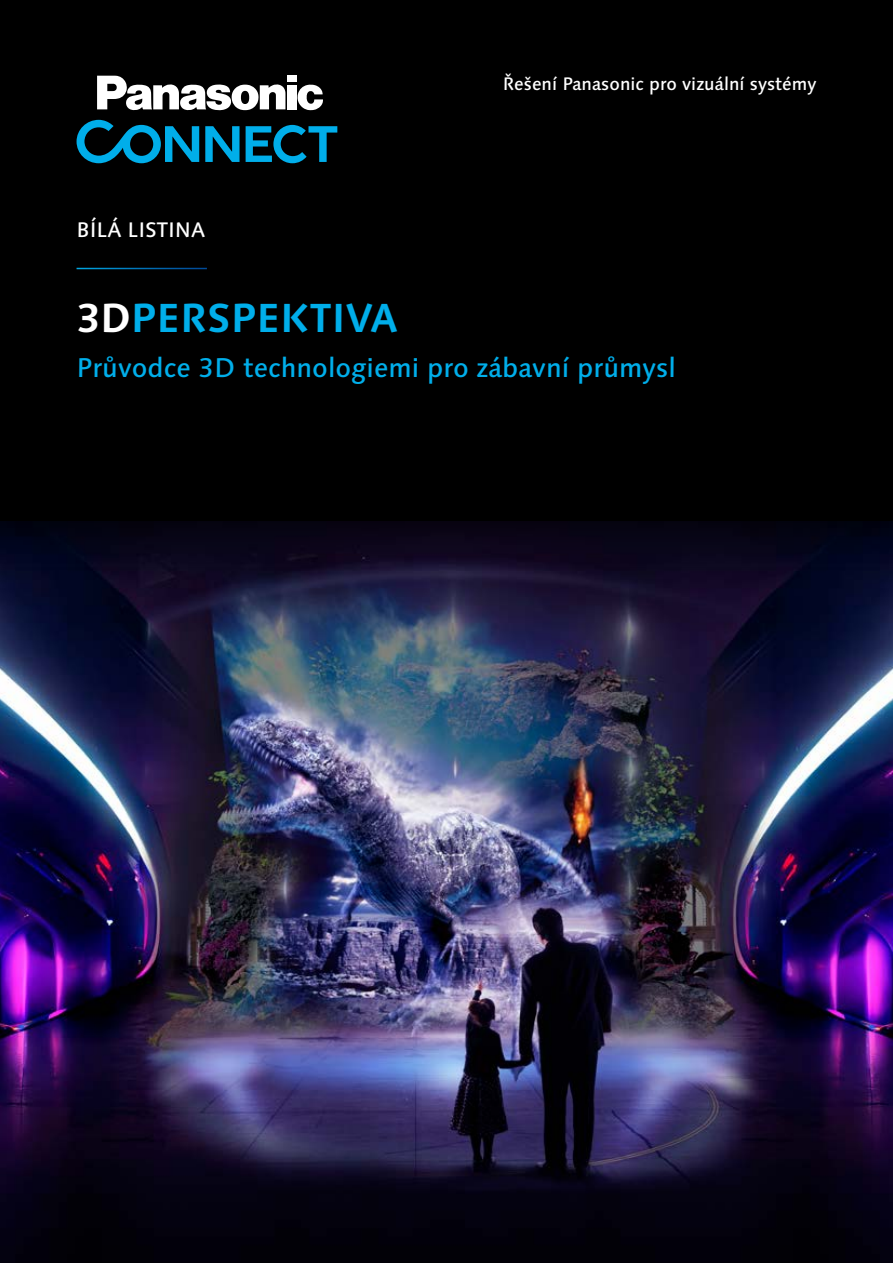
<style>
.page{position:relative;width:893px;height:1263px;background:#000}
.page>*{position:absolute;margin:0;border:0;box-sizing:border-box;transform-origin:0 0}
.t1{font:700 40.5px "Syntax Next LT Pro";color:#00aeea}
.t2{font:500 27px "Syntax Next LT Pro";color:#00aeea}
.t3{font:500 21px "Syntax Next LT Pro";color:#fff}
.t4{font:500 18px "Syntax Next LT Pro";color:#fff}
.s1{color:#fff}
</style>
<div class="page">
<img style="left:0;top:569px;width:893px;height:694px">
<div style="left:0;top:408px;width:893px;height:161px;background:linear-gradient(to bottom,#000,#080518)"></div>
<hr style="left:77px;top:268px;width:130px;height:1px;background:#fff">
<div style="left:287px;top:76px;width:9px;height:6px;background:#fff"></div>
<svg style="left:297px;top:84px;width:26px;height:26px"></svg>
<div style="left:287px;top:85px;width:9px;height:24px;background:#fff"></div>
<svg style="left:97px;top:76px;width:188px;height:34px"></svg>
<svg style="left:205px;top:126px;width:35px;height:36px"></svg>
<svg style="left:246px;top:125px;width:91px;height:38px"></svg>
<svg style="left:77px;top:120px;width:122px;height:43px"></svg>
<p class="t3" style="left:77px;top:217px;width:130px">BÍLÁ LISTINA</p>
<p class="t4" style="left:503px;top:72px;width:315px">Řešení Panasonic pro vizuální systémy</p>
<h1 class="t1" style="left:77px;top:293px;width:323px"><span class="s1">3D</span>PERSPEKTIVA</h1>
<p class="t2" style="left:77px;top:351px;width:601px">Průvodce 3D technologiemi pro zábavní průmysl</p>
</div>
